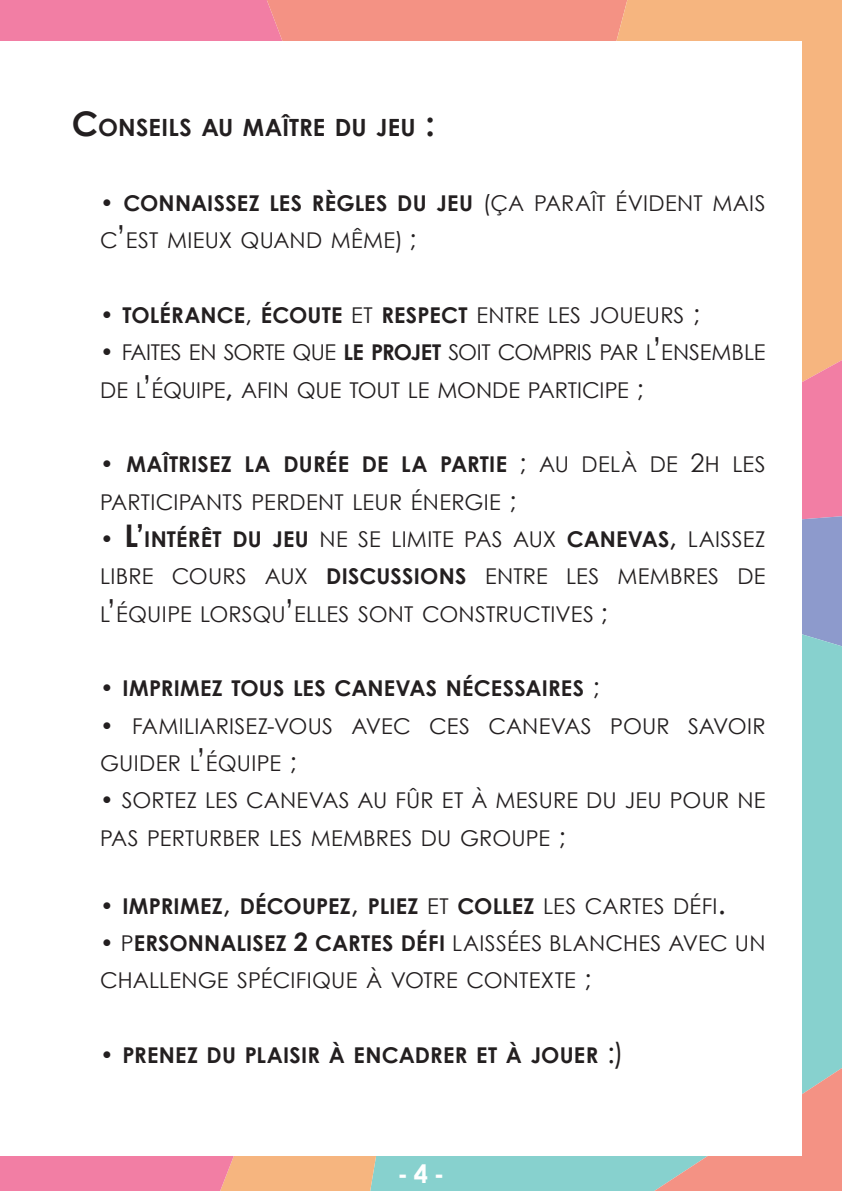
<style>
.page{position:relative;width:842px;height:1191px;background:#fff}
.page>*{position:absolute;margin:0;border:0;box-sizing:border-box;transform-origin:0 0}
.t1{font:700 25.4px "Century Gothic";color:#fff}
.t2{font:700 23.8px "Century Gothic";letter-spacing:.005em;color:#231f20}
.t3{font:21.8px/37.4px "Century Gothic";letter-spacing:.005em;color:#231f20}
.t4{font:700 21.8px "Century Gothic";letter-spacing:.01em;color:#231f20}
.s1{font-size:34px}
.s2{font-size:22.6px}
.s3{font-weight:700}
.s4{font-size:31.2px}
.s5{font-size:25.4px}
.s6{font-weight:400;font-size:22.6px}
.s7{font-weight:400;font-size:25.4px}
.s8{font-weight:400}
.s9{font-weight:700;font-size:31.2px}
.s10{font-weight:400;font-size:31.2px}
.s11{font-weight:700;font-size:25.4px}
.s12{font-weight:400;font-size:28.2px}
</style>
<div class="page">
<div style="left:0;top:0;width:267px;height:41px;background:#f27ea4"></div>
<div style="left:267px;top:0;width:312px;height:41px;background:#f49284"></div>
<svg style="left:579px;top:0;width:263px;height:360px;background:#f5b381"></svg>
<svg style="left:802px;top:360px;width:40px;height:274px;background:#c78cb3"></svg>
<div style="left:411px;top:634px;width:431px;height:557px;background:#87d1ce"></div>
<svg style="left:654px;top:1068px;width:188px;height:123px;background:#e49c8f"></svg>
<svg style="left:315px;top:1156px;width:96px;height:35px;background:#cac09e"></svg>
<svg style="left:0;top:1156px;width:315px;height:35px;background:#f38d99"></svg>
<div style="left:0;top:41px;width:801px;height:1115px;background:#fff"></div>
<p class="t2" style="left:72px;top:109px;width:364px"><span class="s1">C</span>ONSEILS AU MAÎTRE DU JEU <span class="s1">:</span></p>
<p class="t3" style="left:100px;top:184px;width:667px"><span class="s2">•</span> <span class="s3">CONNAISSEZ LES RÈGLES DU JEU</span> <span class="s2">(</span>ÇA PARAÎT ÉVIDENT MAIS<br>C<span class="s4">’</span>EST MIEUX QUAND MÊME<span class="s2">)</span> <span class="s5">;</span></p>
<p class="t4" style="left:100px;top:298px;width:601px"><span class="s6">•</span> TOLÉRANCE<span class="s7">,</span> ÉCOUTE <span class="s8">ET</span> RESPECT <span class="s8">ENTRE LES JOUEURS</span> <span class="s7">;</span></p>
<p class="t3" style="left:100px;top:333px;width:667px"><span class="s2">•</span> FAITES EN SORTE QUE <span class="s3">LE PROJET</span> SOIT COMPRIS PAR L<span class="s4">’</span>ENSEMBLE<br>DE L<span class="s4">’</span>ÉQUIPE<span class="s4">,</span> AFIN QUE TOUT LE MONDE PARTICIPE <span class="s5">;</span></p>
<p class="t3" style="left:100px;top:445px;width:667px"><span class="s2">•</span> <span class="s3">MAÎTRISEZ LA DURÉE DE LA PARTIE</span> <span class="s5">;</span> AU DELÀ DE <span class="s5">2</span>H LES<br>PARTICIPANTS PERDENT LEUR ÉNERGIE <span class="s5">;</span></p>
<p class="t3" style="left:100px;top:520px;width:667px;text-align:justify"><span class="s2">•</span> <span class="s9">L’</span><span class="s3">INTÉRÊT DU JEU</span> NE SE LIMITE PAS AUX <span class="s3">CANEVAS</span><span class="s4">,</span> LAISSEZ LIBRE COURS AUX <span class="s3">DISCUSSIONS</span> ENTRE LES MEMBRES DE L<span class="s4">’</span>ÉQUIPE LORSQU<span class="s4">’</span>ELLES SONT CONSTRUCTIVES <span class="s5">;</span></p>
<p class="t4" style="left:100px;top:672px;width:501px"><span class="s6">•</span> IMPRIMEZ TOUS LES CANEVAS NÉCESSAIRES <span class="s7">;</span></p>
<p class="t3" style="left:100px;top:707px;width:667px"><span class="s2">•</span> FAMILIARISEZ<span class="s2">-</span>VOUS AVEC CES CANEVAS POUR SAVOIR<br>GUIDER L<span class="s4">’</span>ÉQUIPE <span class="s5">;</span></p>
<p class="t3" style="left:100px;top:781px;width:667px"><span class="s2">•</span> SORTEZ LES CANEVAS AU FÛR ET À MESURE DU JEU POUR NE<br>PAS PERTURBER LES MEMBRES DU GROUPE <span class="s5">;</span></p>
<p class="t4" style="left:100px;top:889px;width:627px"><span class="s6">•</span> IMPRIMEZ<span class="s10">,</span> DÉCOUPEZ<span class="s10">,</span> PLIEZ <span class="s8">ET</span> COLLEZ <span class="s8">LES CARTES DÉFI</span><span class="s10">.</span></p>
<p class="t3" style="left:100px;top:924px;width:667px"><span class="s2">•</span> P<span class="s3">ERSONNALISEZ</span> <span class="s11">2</span> <span class="s3">CARTES DÉFI</span> LAISSÉES BLANCHES AVEC UN<br>CHALLENGE SPÉCIFIQUE À VOTRE CONTEXTE <span class="s5">;</span></p>
<p class="t4" style="left:100px;top:1038px;width:525px"><span class="s6">•</span> PRENEZ DU PLAISIR À ENCADRER ET À JOUER <span class="s12">:)</span></p>
<p class="t1" style="left:397px;top:1154px;width:49px">- 4 -</p>
</div>
